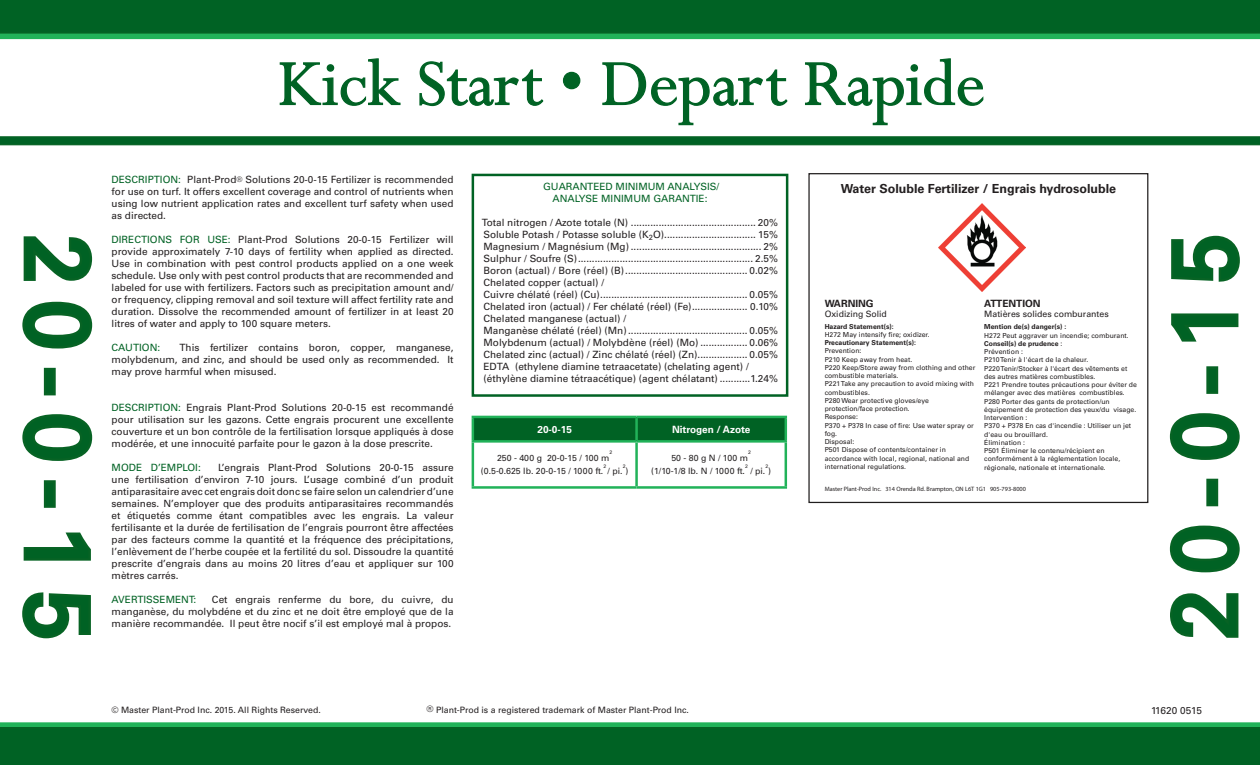
<style>
.page{position:relative;width:1260px;height:765px;background:#fff}
.page>*{position:absolute;margin:0;border:0;box-sizing:border-box;transform-origin:0 0}
.t1{font:90px "Univers LT Std";letter-spacing:.17em;color:#006224}
.t2{font:72.5px "Perpetua";color:#006224}
.t3{font:700 12.5px "Univers LT Std";color:#231f20}
.t4{font:10px/12px "Univers LT Std";color:#231f20;text-align:justify}
.t5{font:10px "Univers LT Std";color:#006224}
.t6{font:700 10px "Univers LT Std";color:#fff}
.t7{font:700 10px "Univers LT Std";color:#231f20}
.t8{font:8.75px "Univers LT Std";color:#231f20}
.t9{font:6.88px/8.2px "Univers LT Std";color:#231f20}
.t10{font:6.25px "Myriad Pro";color:#231f20}
.t11{font:5.12px "Univers LT Std";color:#231f20}
.s1{color:#006224}
.s2{font-size:7.5px}
.s3{font-weight:700}
</style>
<div class="page">
<svg style="left:0;top:136px;width:1260px;height:9px;background:#086629"></svg>
<svg style="left:0;top:722px;width:1260px;height:5px;background:#30b764"></svg>
<div style="left:0;top:34px;width:1260px;height:5px;background:#21b259"></div>
<div style="left:0;top:727px;width:1260px;height:38px;background:#006224"></div>
<div style="left:0;top:0;width:1260px;height:34px;background:#006224"></div>
<div style="left:472px;top:174px;width:316px;height:223px;border:2px solid #006224"></div>
<svg style="left:23px;top:236px;width:70px;height:45px"></svg>
<svg style="left:22px;top:301px;width:71px;height:48px"></svg>
<div style="left:44px;top:368px;width:12px;height:27px;border:5px solid #076324"></div>
<svg style="left:22px;top:414px;width:71px;height:47px"></svg>
<div style="left:44px;top:480px;width:12px;height:28px;border:5px solid #076324"></div>
<svg style="left:23px;top:532px;width:68px;height:29px"></svg>
<svg style="left:22px;top:592px;width:69px;height:47px"></svg>
<svg style="left:279px;top:58px;width:122px;height:48px"></svg>
<svg style="left:419px;top:61px;width:125px;height:46px"></svg>
<svg style="left:562px;top:71px;width:19px;height:19px"></svg>
<svg style="left:602px;top:62px;width:186px;height:64px"></svg>
<svg style="left:805px;top:58px;width:179px;height:68px"></svg>
<div style="left:474px;top:418px;width:311px;height:22px;background:#006224"></div>
<hr style="left:472px;top:443px;width:2px;height:43px;background:#21b259">
<hr style="left:635px;top:443px;width:3px;height:43px;background:#21b259">
<hr style="left:785px;top:443px;width:2px;height:43px;background:#21b259">
<hr style="left:472px;top:486px;width:165px;height:3px;background:#21b259">
<hr style="left:637px;top:486px;width:150px;height:3px;background:#21b259">
<hr style="left:472px;top:416px;width:165px;height:2px;background:#21b259">
<hr style="left:472px;top:418px;width:2px;height:22px;background:#21b259">
<hr style="left:472px;top:440px;width:165px;height:3px;background:#21b259">
<hr style="left:637px;top:416px;width:150px;height:2px;background:#21b259">
<hr style="left:635px;top:418px;width:3px;height:22px;background:#21b259">
<hr style="left:637px;top:440px;width:150px;height:3px;background:#21b259">
<hr style="left:785px;top:418px;width:2px;height:22px;background:#21b259">
<img style="left:938px;top:204px;width:87px;height:87px">
<div style="left:808px;top:173px;width:340px;height:330px;border:1px solid #211e1e"></div>
<svg style="left:1170px;top:593px;width:69px;height:45px"></svg>
<svg style="left:1169px;top:525px;width:71px;height:48px"></svg>
<div style="left:1206px;top:479px;width:12px;height:27px;border:5px solid #076324"></div>
<svg style="left:1169px;top:413px;width:71px;height:47px"></svg>
<div style="left:1206px;top:366px;width:12px;height:28px;border:5px solid #076324"></div>
<svg style="left:1171px;top:313px;width:68px;height:29px"></svg>
<svg style="left:1171px;top:235px;width:69px;height:47px"></svg>
<p class="t1" style="left:111px;top:234px;width:407px;rotate:90deg">20-0-15</p>
<p class="t2" style="left:277px;top:38px;width:709px">Kick Start • Depart Rapide</p>
<p class="t4" style="left:112px;top:174px;width:344px"><span class="s1">DESCRIPTION:</span> Plant-Prod<span class="s2">®</span> Solutions 20-0-15 Fertilizer is recommended for use on turf. It offers excellent coverage and control of nutrients when using low nutrient application rates and excellent turf safety when used as directed.</p>
<p class="t4" style="left:112px;top:234px;width:344px"><span class="s1">DIRECTIONS FOR USE:</span> Plant-Prod Solutions 20-0-15 Fertilizer will provide approximately 7-10 days of fertility when applied as directed.<br>Use in combination with pest control products applied on a one week schedule. Use only with pest control products that are recommended and labeled for use with fertilizers. Factors such as precipitation amount and/ or frequency, clipping removal and soil texture will affect fertility rate and duration. Dissolve the recommended amount of fertilizer in at least 20 litres of water and apply to 100 square meters.</p>
<p class="t5" style="left:112px;top:342px;width:50px">CAUTION:</p>
<p class="t4" style="left:112px;top:342px;width:344px;text-indent:68px">This fertilizer contains boron, copper, manganese, molybdenum, and zinc, and should be used only as recommended. It may prove harmful when misused.</p>
<p class="t4" style="left:112px;top:402px;width:344px"><span class="s1">DESCRIPTION:</span> Engrais Plant-Prod Solutions 20-0-15 est recommandé pour utilisation sur les gazons. Cette engrais procurent une excellente couverture et un bon contrôle de la fertilisation lorsque appliqués à dose modérée, et une innocuité parfaite pour le gazon à la dose prescrite.</p>
<p class="t5" style="left:112px;top:462px;width:91px">MODE D’EMPLOI:</p>
<p class="t4" style="left:112px;top:462px;width:344px;text-indent:107px">L’engrais Plant-Prod Solutions 20-0-15 assure une fertilisation d’environ 7-10 jours. L’usage combiné d’un produit antiparasitaire avec cet engrais doit donc se faire selon un calendrier d’une semaines. N’employer que des produits antiparasitaires recommandés et étiquetés comme étant compatibles avec les engrais. La valeur fertilisante et la durée de fertilisation de l’engrais pourront être affectées par des facteurs comme la quantité et la fréquence des précipitations, l’enlèvement de l’herbe coupée et la fertilité du sol. Dissoudre la quantité prescrite d’engrais dans au moins 20 litres d’eau et appliquer sur 100 mètres carrés.</p>
<p class="t5" style="left:112px;top:594px;width:86px">AVERTISSEMENT:</p>
<p class="t4" style="left:112px;top:594px;width:344px;text-indent:100px">Cet engrais renferme du bore, du cuivre, du manganèse, du molybdéne et du zinc et ne doit être employé que de la manière recommandée. Il peut être nocif s’il est employé mal à propos.</p>
<p class="t5" style="left:543px;top:180px;width:178px">GUARANTEED MINIMUM ANALYSIS/</p>
<p class="t5" style="left:552px;top:192px;width:157px">ANALYSE MINIMUM GARANTIE:</p>
<p class="t4" style="left:482px;top:216px;width:298px">Total nitrogen / Azote totale (N) ............................................. 20%</p>
<p class="t4" style="left:484px;top:228px;width:296px">Soluble Potash / Potasse soluble (K<sub>2</sub>O)................................. 15%</p>
<p class="t4" style="left:484px;top:240px;width:296px">Magnesium / Magnésium (Mg) ............................................... 2%</p>
<p class="t4" style="left:484px;top:252px;width:296px">Sulphur / Soufre (S)............................................................... 2.5%</p>
<p class="t4" style="left:484px;top:264px;width:296px">Boron (actual) / Bore (réel) (B)............................................ 0.02%</p>
<p class="t4" style="left:484px;top:276px;width:122px">Chelated copper (actual) /</p>
<p class="t4" style="left:484px;top:288px;width:296px">Cuivre chélaté (réel) (Cu)..................................................... 0.05%</p>
<p class="t4" style="left:484px;top:300px;width:296px">Chelated iron (actual) / Fer chélaté (réel) (Fe).................... 0.10%</p>
<p class="t4" style="left:484px;top:312px;width:144px">Chelated manganese (actual) /</p>
<p class="t4" style="left:484px;top:324px;width:296px">Manganèse chélaté (réel) (Mn)........................................... 0.05%</p>
<p class="t4" style="left:484px;top:336px;width:296px">Molybdenum (actual) / Molybdène (réel) (Mo) ................. 0.06%</p>
<p class="t4" style="left:484px;top:348px;width:296px">Chelated zinc (actual) / Zinc chélaté (réel) (Zn).................. 0.05%</p>
<p class="t4" style="left:484px;top:360px;width:267px">EDTA (ethylene diamine tetraacetate) (chelating agent) /</p>
<p class="t4" style="left:484px;top:372px;width:296px">(éthylène diamine tétraacétique) (agent chélatant) ...........1.24%</p>
<p class="t6" style="left:537px;top:423px;width:36px">20-0-15</p>
<p class="t6" style="left:672px;top:423px;width:80px">Nitrogen / Azote</p>
<p class="t8" style="left:497px;top:452px;width:114px">250 - 400 g 20-0-15 / 100 m</p>
<p class="t11" style="left:610px;top:449px;width:4px">2</p>
<p class="t11" style="left:748px;top:449px;width:4px">2</p>
<p class="t8" style="left:671px;top:452px;width:78px">50 - 80 g N / 100 m</p>
<p class="t11" style="left:603px;top:463px;width:4px">2</p>
<p class="t11" style="left:623px;top:463px;width:4px">2</p>
<p class="t11" style="left:745px;top:463px;width:4px">2</p>
<p class="t11" style="left:765px;top:463px;width:4px">2</p>
<p class="t8" style="left:481px;top:466px;width:124px">(0.5-0.625 lb. 20-0-15 / 1000 ft.</p>
<p class="t8" style="left:608px;top:466px;width:22px">/ pi. )</p>
<p class="t8" style="left:651px;top:466px;width:95px">(1/10-1/8 lb. N / 1000 ft.</p>
<p class="t8" style="left:750px;top:466px;width:22px">/ pi. )</p>
<p class="t3" style="left:841px;top:181px;width:277px">Water Soluble Fertilizer / Engrais hydrosoluble</p>
<p class="t7" style="left:825px;top:297px;width:51px">WARNING</p>
<p class="t8" style="left:825px;top:309px;width:64px">Oxidizing Solid</p>
<p class="t9" style="left:825px;top:322px;width:152px"><span class="s3">Hazard Statement(s):<br></span>H272 May intensify fire; oxidizer.<br><span class="s3">Precautionary Statement(s):<br></span>Prevention:<br>P210 Keep away from heat.<br>P220 Keep/Store away from clothing and other combustible materials.<br>P221 Take any precaution to avoid mixing with combustibles.<br>P280 Wear protective gloves/eye protection/face protection.<br>Response:<br>P370 + P378 In case of fire: Use water spray or fog.<br>Disposal:<br>P501 Dispose of contents/container in accordance with local, regional, national and international regulations.</p>
<p class="t7" style="left:984px;top:297px;width:58px">ATTENTION</p>
<p class="t8" style="left:984px;top:309px;width:126px">Matières solides comburantes</p>
<p class="t9" style="left:984px;top:323px;width:154px"><span class="s3">Mention de(s) danger(s) :<br></span>H272 Peut aggraver un incendie; comburant.<br><span class="s3">Conseil(s) de prudence</span> :<br>Prévention :<br>P210 Tenir à l'écart de la chaleur.<br>P220 Tenir/Stocker à l'écart des vêtements et des autres matières combustibles.<br>P221 Prendre toutes précautions pour éviter de mélanger avec des matières combustibles.<br>P280 Porter des gants de protection/un équipement de protection des yeux/du visage.<br>Intervention :<br>P370 + P378 En cas d'incendie : Utiliser un jet d'eau ou brouillard.<br>Élimination :<br>P501 Éliminer le contenu/récipient en conformément à la réglementation locale, régionale, nationale et internationale.</p>
<p class="t10" style="left:825px;top:485px;width:203px">Master Plant-Prod Inc. 314 Orenda Rd. Brampton, ON L6T 1G1 905-793-8000</p>
<p class="t1" style="left:1151px;top:640px;width:407px;rotate:-90deg">20-0-15</p>
<p class="t8" style="left:112px;top:705px;width:211px">© Master Plant-Prod Inc. 2015. All Rights Reserved.</p>
<p class="t8" style="left:427px;top:705px;width:264px">® Plant-Prod is a registered trademark of Master Plant-Prod Inc.</p>
<p class="t4" style="left:1151px;top:705px;width:53px">11620 0515</p>
</div>
